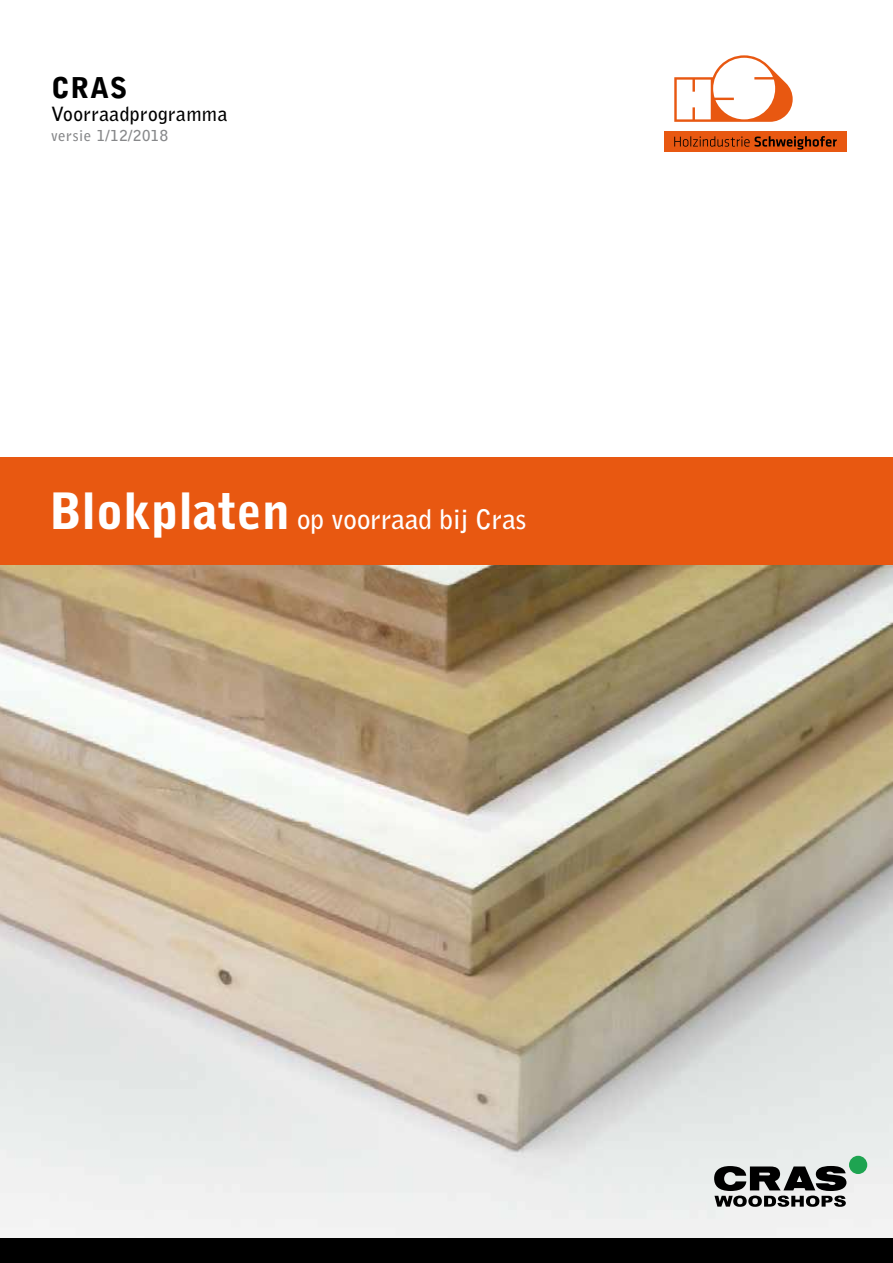
<style>
.page{position:relative;width:893px;height:1263px;background:#fff}
.page>*{position:absolute;margin:0;border:0;box-sizing:border-box;transform-origin:0 0}
.t1{font:900 28.5px "Bell Gothic Std";color:#000}
.t2{font:700 27px "Bell Gothic Std";color:#fff}
.t3{font:700 19.5px "Bell Gothic Std";letter-spacing:.02em;color:#000}
.t4{font:700 15px "Bell Gothic Std";letter-spacing:.04em;color:#87888a}
.s1{font-weight:900;font-size:49.8px}
</style>
<div class="page">
<img style="left:0;top:564px;width:893px;height:675px">
<div style="left:0;top:457px;width:893px;height:107px;background:#e85811"></div>
<div style="left:849px;top:1156px;width:18px;height:18px;background:#1ea451;border-radius:50%"></div>
<svg style="left:714px;top:1166px;width:132px;height:41px;background:#6a6b6b"></svg>
<div style="left:0;top:1239px;width:893px;height:24px;background:#000"></div>
<div style="left:664px;top:132px;width:183px;height:20px;background:#e85811"></div>
<svg style="left:674px;top:136px;width:163px;height:14px"></svg>
<svg style="left:674px;top:55px;width:119px;height:67px"></svg>
<p class="t1" style="left:51px;top:71px;width:78px">CRAS</p>
<p class="t3" style="left:51px;top:102px;width:178px">Voorraadprogramma</p>
<p class="t4" style="left:51px;top:126px;width:119px">versie 1/12/2018</p>
<p class="t2" style="left:49px;top:502px;width:479px"><span class="s1">Blokplaten</span> op voorraad bij Cras</p>
</div>
